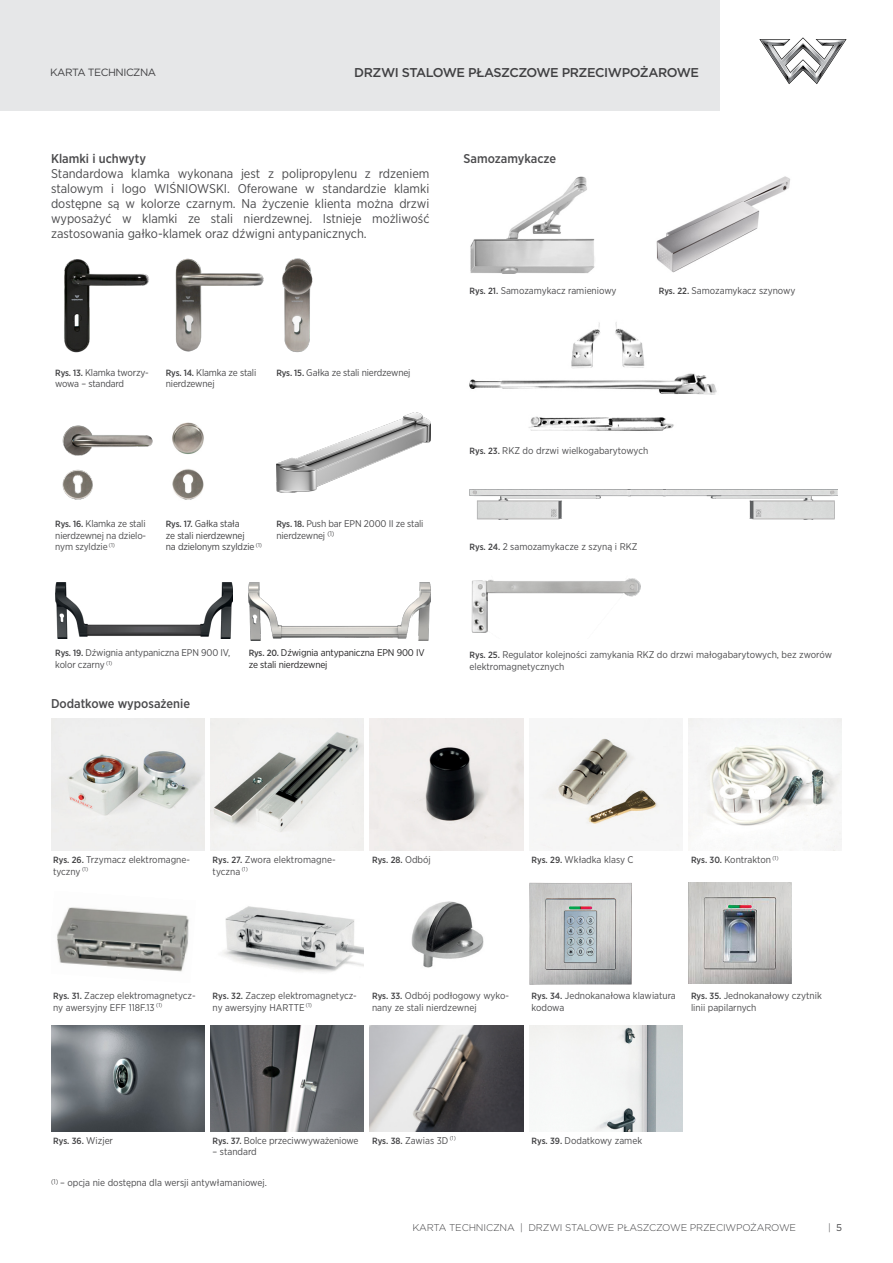
<style>
.page{position:relative;width:893px;height:1263px;background:#fff}
.page>*{position:absolute;margin:0;border:0;box-sizing:border-box;transform-origin:0 0}
.t1{font:12.75px/15px "Gotham Narrow";color:#4b4b4d;text-align:justify}
.t2{font:500 12.75px "Gotham Narrow";color:#4b4b4d}
.t3{font:500 12.75px "Gotham";letter-spacing:-.03em;color:#404042}
.t4{font:10.5px "Gotham";letter-spacing:-.045em;color:#404042}
.t5{font:9.75px/11.7px "Gotham Narrow";color:#4b4b4d}
.t6{font:9.75px/11.7px "Gotham Narrow";letter-spacing:-.015em;color:#404042}
.t7{font:300 9.75px "Gotham";letter-spacing:-.015em;color:#404042}
.t8{font:9.75px/11.7px "Gotham Narrow";letter-spacing:-.015em;color:#242324}
.t9{font:500 9px "Gotham Narrow";color:#404042}
.s1{font-weight:500;font-size:9px;color:#404042}
.s2{font-weight:500;font-size:9px}
.s3{font-weight:400;font-size:9.75px;color:#4b4b4d}
.s4{font-weight:400}
</style>
<div class="page">
<div style="left:0;top:0;width:721px;height:111px;background:#e6e7e8"></div>
<svg style="left:759px;top:37px;width:88px;height:47px"></svg>
<img style="left:64px;top:259px;width:85px;height:94px">
<img style="left:175px;top:258px;width:89px;height:94px">
<img style="left:282px;top:258px;width:31px;height:95px">
<img style="left:62px;top:425px;width:91px;height:75px">
<img style="left:172px;top:422px;width:32px;height:78px">
<img style="left:276px;top:413px;width:155px;height:79px">
<img style="left:55px;top:583px;width:178px;height:56px">
<img style="left:249px;top:583px;width:181px;height:57px">
<img style="left:51px;top:719px;width:153px;height:132px">
<img style="left:210px;top:719px;width:154px;height:132px">
<img style="left:370px;top:719px;width:153px;height:132px">
<img style="left:529px;top:719px;width:153px;height:132px">
<img style="left:689px;top:719px;width:153px;height:132px">
<img style="left:57px;top:907px;width:132px;height:65px">
<img style="left:223px;top:906px;width:141px;height:66px">
<img style="left:411px;top:901px;width:73px;height:67px">
<img style="left:529px;top:883px;width:103px;height:102px">
<img style="left:689px;top:883px;width:102px;height:101px">
<img style="left:51px;top:1025px;width:153px;height:106px">
<img style="left:210px;top:1025px;width:154px;height:106px">
<img style="left:370px;top:1025px;width:153px;height:106px">
<img style="left:529px;top:1025px;width:153px;height:106px">
<img style="left:470px;top:176px;width:125px;height:98px">
<img style="left:656px;top:176px;width:134px;height:97px">
<img style="left:469px;top:322px;width:248px;height:109px">
<img style="left:469px;top:490px;width:369px;height:29px">
<img style="left:471px;top:578px;width:170px;height:55px">
<p class="t4" style="left:50px;top:66px;width:108px">KARTA TECHNICZNA</p>
<h1 class="t3" style="left:354px;top:65px;width:346px">DRZWI STALOWE PŁASZCZOWE PRZECIWPOŻAROWE</h1>
<h1 class="t2" style="left:51px;top:151px;width:96px">Klamki i uchwyty</h1>
<p class="t1" style="left:51px;top:166px;width:380px">Standardowa klamka wykonana jest z polipropylenu z rdzeniem stalowym i logo WIŚNIOWSKI. Oferowane w standardzie klamki dostępne są w kolorze czarnym. Na życzenie klienta można drzwi wyposażyć w klamki ze stali nierdzewnej. Istnieje możliwość zastosowania gałko-klamek oraz dźwigni antypanicznych.</p>
<p class="t5" style="left:55px;top:366px;width:95px"><span class="s1">Rys. 13.</span> Klamka tworzy&shy;wowa – standard</p>
<p class="t5" style="left:166px;top:366px;width:92px"><span class="s1">Rys. 14.</span> Klamka ze stali nierdzewnej</p>
<p class="t5" style="left:276px;top:366px;width:136px"><span class="s1">Rys. 15.</span> Gałka ze stali nierdzewnej</p>
<p class="t5" style="left:55px;top:517px;width:92px;text-align:justify"><span class="s1">Rys. 16.</span> Klamka ze stali nierdzewnej na dzielo&shy;nym szyldzie <sup>(1)</sup></p>
<p class="t6" style="left:166px;top:517px;width:98px"><span class="s2">Rys. 17.</span> Gałka stała<br>ze stali nierdzewnej<br>na dzielonym szyldzie <sup>(1)</sup></p>
<p class="t5" style="left:276px;top:517px;width:149px"><span class="s1">Rys. 18.</span> Push bar EPN 2000 II ze stali nierdzewnej <sup>(1)</sup></p>
<h1 class="t2" style="left:463px;top:151px;width:94px">Samozamykacze</h1>
<p class="t5" style="left:469px;top:284px;width:149px"><span class="s1">Rys. 21.</span> Samozamykacz ramieniowy</p>
<p class="t5" style="left:659px;top:284px;width:138px"><span class="s1">Rys. 22.</span> Samozamykacz szynowy</p>
<p class="t5" style="left:469px;top:445px;width:180px"><span class="s1">Rys. 23.</span> RKZ do drzwi wielkogabarytowych</p>
<p class="t5" style="left:469px;top:541px;width:169px"><span class="s1">Rys. 24.</span> 2 samozamykacze z szyną i RKZ</p>
<p class="t5" style="left:55px;top:647px;width:176px"><span class="s1">Rys. 19.</span> Dźwignia antypaniczna EPN 900 IV, kolor czarny <sup>(1)</sup></p>
<p class="t8" style="left:249px;top:647px;width:177px"><span class="s1">Rys. 20.</span> Dźwignia antypaniczna EPN 900 IV ze stali nierdzewnej</p>
<h1 class="t2" style="left:51px;top:696px;width:140px">Dodatkowe wyposażenie</h1>
<p class="t5" style="left:469px;top:649px;width:364px"><span class="s1">Rys. 25.</span> Regulator kolejności zamykania RKZ do drzwi małogabarytowych, bez zworów elektromagnetycznych</p>
<p class="t5" style="left:53px;top:853px;width:138px"><span class="s1">Rys. 26.</span> Trzymacz elektromagne&shy;tyczny <sup>(1)</sup></p>
<p class="t5" style="left:213px;top:853px;width:125px"><span class="s1">Rys. 27.</span> Zwora elektromagne&shy;tyczna <sup>(1)</sup></p>
<p class="t9" style="left:372px;top:854px;width:60px">Rys. 28. <span class="s3">Odbój</span></p>
<p class="t5" style="left:531px;top:853px;width:104px"><span class="s1">Rys. 29.</span> Wkładka klasy C</p>
<p class="t5" style="left:691px;top:853px;width:89px"><span class="s1">Rys. 30.</span> Kontrakton <sup>(1)</sup></p>
<p class="t5" style="left:53px;top:989px;width:144px"><span class="s1">Rys. 31.</span> Zaczep elektromagnetycz&shy;ny awersyjny EFF 118F.13 <sup>(1)</sup></p>
<p class="t5" style="left:213px;top:989px;width:146px"><span class="s1">Rys. 32.</span> Zaczep elektromagnetycz&shy;ny awersyjny HARTTE <sup>(1)</sup></p>
<p class="t5" style="left:372px;top:989px;width:139px"><span class="s1">Rys. 33.</span> Odbój podłogowy wyko&shy;nany ze stali nierdzewnej</p>
<p class="t5" style="left:531px;top:989px;width:146px"><span class="s1">Rys. 34.</span> Jednokanałowa klawiatura kodowa</p>
<p class="t5" style="left:691px;top:989px;width:132px"><span class="s1">Rys. 35.</span> Jednokanałowy czytnik linii papilarnych</p>
<p class="t9" style="left:53px;top:1135px;width:61px">Rys. 36. <span class="s3">Wizjer</span></p>
<p class="t5" style="left:213px;top:1134px;width:147px"><span class="s1">Rys. 37.</span> Bolce przeciwwyważeniowe</p>
<p class="t5" style="left:213px;top:1146px;width:46px">– standard</p>
<p class="t5" style="left:51px;top:1176px;width:217px"><sup>(1)</sup> – opcja nie dostępna dla wersji antywłamaniowej.</p>
<p class="t5" style="left:372px;top:1134px;width:85px"><span class="s1">Rys. 38.</span> Zawias 3D <sup>(1)</sup></p>
<p class="t5" style="left:531px;top:1134px;width:112px"><span class="s1">Rys. 39.</span> Dodatkowy zamek</p>
<p class="t7" style="left:412px;top:1221px;width:385px">KARTA TECHNICZNA | DRZWI STALOWE PŁASZCZOWE PRZECIWPOŻAROWE</p>
<p class="t7" style="left:828px;top:1221px;width:15px">| <span class="s4">5</span></p>
</div>
